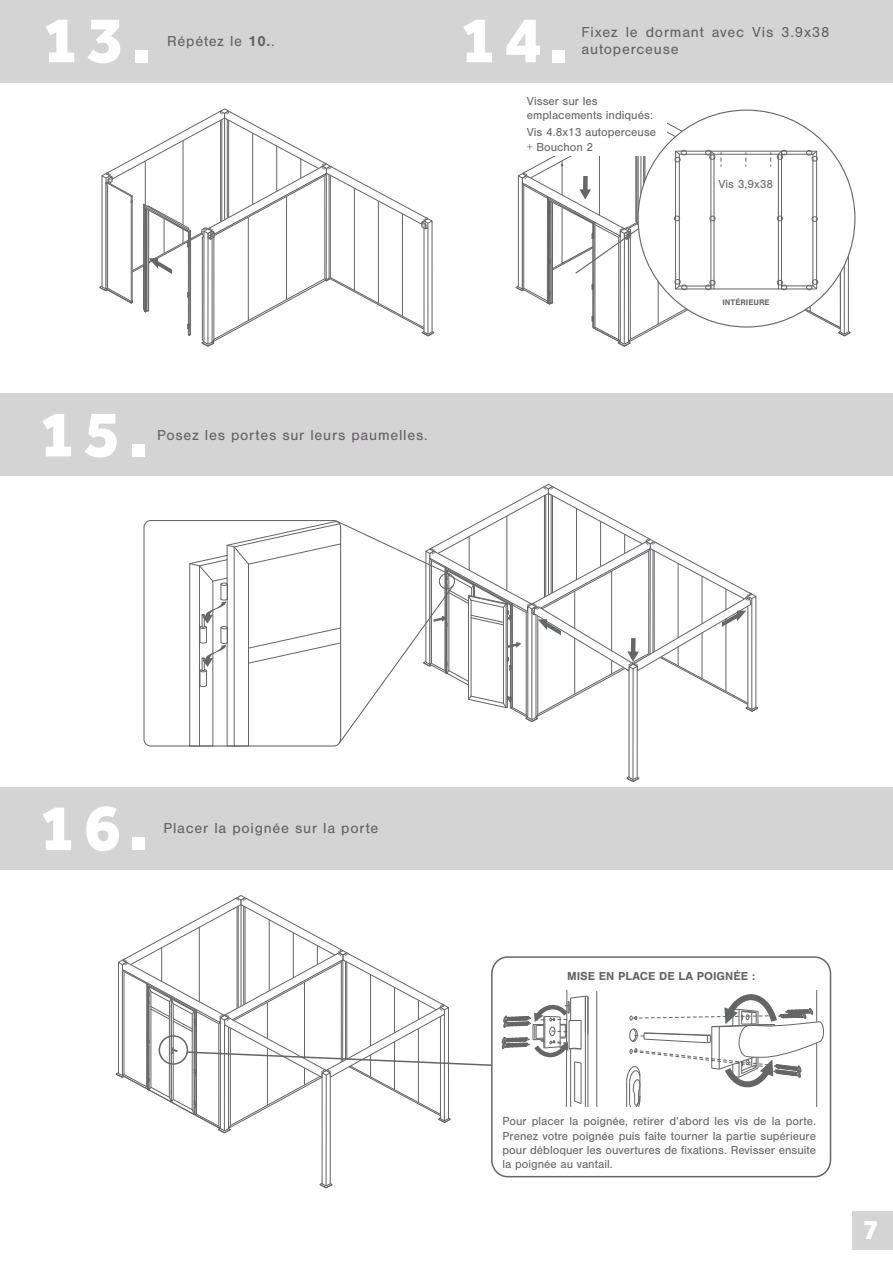
<style>
.page{position:relative;width:893px;height:1263px;background:#fff}
.page>*{position:absolute;margin:0;border:0;box-sizing:border-box;transform-origin:0 0}
.t1{font:800 67.5px "Effra";letter-spacing:.1em;color:#fff}
.t2{font:800 28.5px "Effra";color:#fff}
.t3{font:15px/16.5px "Nimbus San";letter-spacing:.05em;color:#656365}
.t4{font:12px/14.4px "Nimbus San";color:#656766}
.t5{font:700 12px "Nimbus San";color:#656766}
.t6{font:700 8.25px "Nimbus San";color:#656766}
.s1{font-weight:700}
</style>
<div class="page">
<div style="left:0;top:0;width:893px;height:82px;background:#d5d4d5"></div>
<div style="left:0;top:787px;width:893px;height:82px;background:#d5d4d5"></div>
<div style="left:852px;top:1211px;width:41px;height:38px;background:#d5d4d5"></div>
<div style="left:0;top:394px;width:893px;height:82px;background:#d5d4d5"></div>
<hr style="left:596px;top:991px;width:1px;height:139px;background:#656565">
<svg style="left:626px;top:990px;width:198px;height:117px"></svg>
<svg style="left:501px;top:989px;width:88px;height:118px"></svg>
<div style="left:541px;top:1107px;width:288px;height:31px;background:#fff"></div>
<div style="left:491px;top:956px;width:340px;height:221px;border:2px solid #656565;border-radius:16px"></div>
<svg style="left:515px;top:109px;width:336px;height:238px"></svg>
<svg style="left:99px;top:108px;width:335px;height:239px"></svg>
<hr style="left:402px;top:214px;width:1px;height:102px;background:#656466">
<hr style="left:378px;top:201px;width:1px;height:102px;background:#656466">
<hr style="left:354px;top:188px;width:1px;height:102px;background:#656466">
<hr style="left:286px;top:196px;width:1px;height:104px;background:#656466">
<hr style="left:248px;top:217px;width:1px;height:104px;background:#656466">
<svg style="left:189px;top:484px;width:569px;height:298px"></svg>
<hr style="left:726px;top:619px;width:1px;height:72px;background:#656866">
<svg style="left:115px;top:895px;width:378px;height:293px"></svg>
<h1 class="t1" style="left:42px;top:-1px;width:110px">13.</h1>
<h1 class="t1" style="left:460px;top:-1px;width:110px">14.</h1>
<p class="t3" style="left:167px;top:33px;width:109px">Répétez le <span class="s1">10.</span>.</p>
<p class="t3" style="left:582px;top:24px;width:249px">Fixez le dormant avec Vis 3.9x38 autoperceuse</p>
<p class="t4" style="left:527px;top:94px;width:128px">Visser sur les emplacements indiqués:</p>
<h1 class="t1" style="left:39px;top:394px;width:110px">15.</h1>
<p class="t3" style="left:157px;top:427px;width:272px">Posez les portes sur leurs paumelles.</p>
<p class="t4" style="left:527px;top:125px;width:131px">Vis 4.8x13 autoperceuse + Bouchon 2</p>
<p class="t4" style="left:718px;top:177px;width:56px">Vis 3,9x38</p>
<p class="t6" style="left:722px;top:298px;width:49px">INTÉRIEURE</p>
<h1 class="t1" style="left:39px;top:787px;width:110px">16.</h1>
<p class="t3" style="left:164px;top:820px;width:216px">Placer la poignée sur la porte</p>
<p class="t5" style="left:567px;top:969px;width:189px">MISE EN PLACE DE LA POIGNÉE :</p>
<p class="t4" style="left:502px;top:1114px;width:315px;text-align:justify">Pour placer la poignée, retirer d’abord les vis de la porte.<br>Prenez votre poignée puis faite tourner la partie supérieure pour débloquer les ouvertures de fixations. Revisser ensuite la poignée au vantail.</p>
<h2 class="t2" style="left:863px;top:1213px;width:17px">7</h2>
</div>
